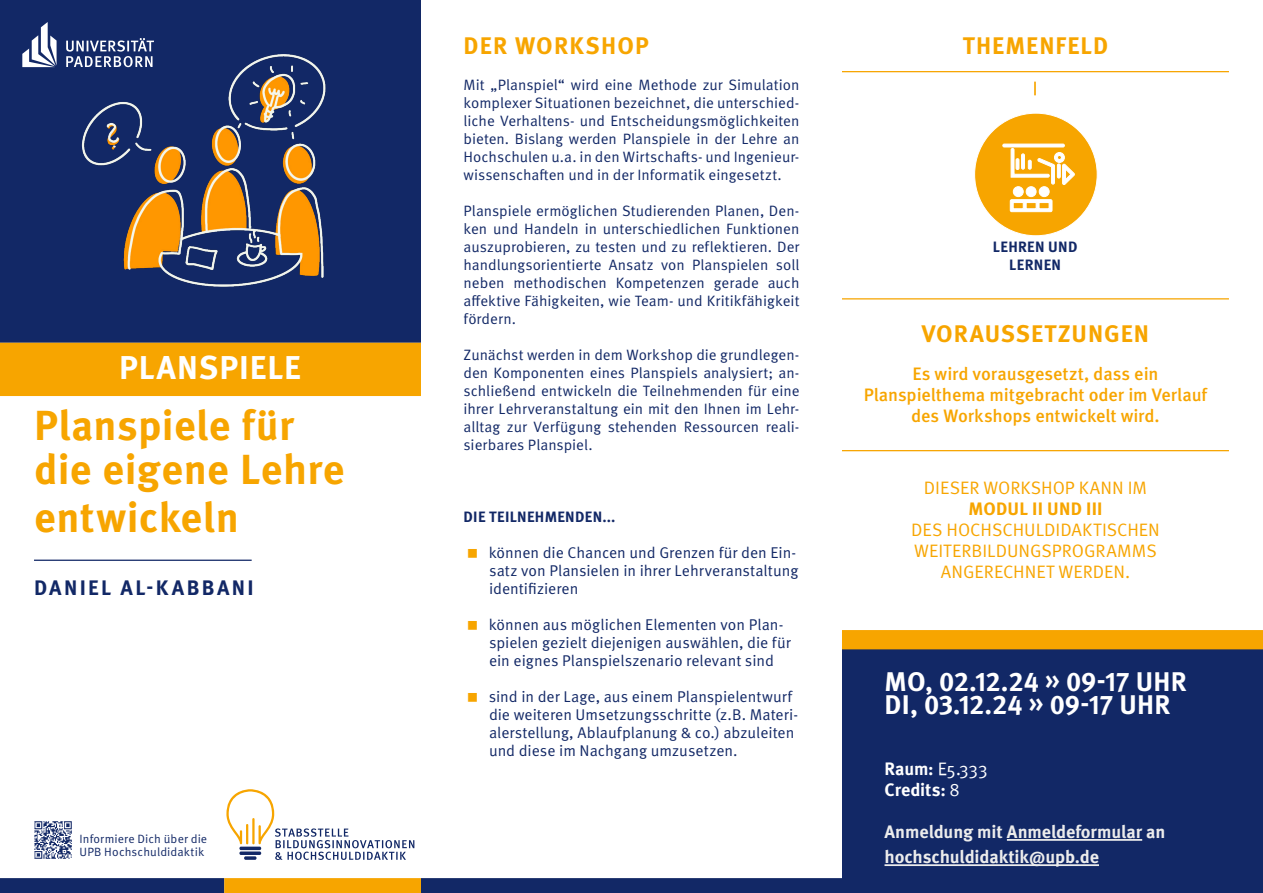
<style>
.page{position:relative;width:1263px;height:893px;background:#fff}
.page>*{position:absolute;margin:0;border:0;box-sizing:border-box;transform-origin:0 0}
.t1{font:700 42px/43.5px "Meta OT";letter-spacing:.005em;color:#f7a500}
.t2{font:700 33px "Meta OT";letter-spacing:.03em;color:#fff}
.t3{font:700 27px/22.2px "Meta OT";color:#fff}
.t4{font:700 24px "Meta OT";letter-spacing:.045em;color:#f7a500}
.t5{font:700 21px "Meta OT";letter-spacing:.115em;color:#122866}
.t6{font:500 18px/21px "Meta OT";letter-spacing:-.005em;color:#f7a500;text-align:center}
.t7{font:18px/21px "Meta OT";color:#f7a500;text-align:center}
.t8{font:700 18px/25.2px "Meta OT";letter-spacing:-.01em;color:#ececec}
.t9{font:700 18px "Meta OT";letter-spacing:.01em;color:#f7a500}
.t10{font:18px "Meta Plus Normal Roman";color:#fff}
.t11{font:700 18px "Meta OT";letter-spacing:-.005em;color:#fff}
.t12{font:15.6px/18px "Meta OT";color:#122866}
.t13{font:15px/18px "Meta OT";color:#122866;text-align:justify}
.t14{font:700 15px/18px "Meta OT";letter-spacing:.02em;color:#122866;text-align:center}
.t15{font:12px/13.5px "Meta OT";letter-spacing:.01em;color:#122866}
.s1{font-family:"Meta OT";font-weight:700}
.s2{font-family:"Meta Plus Normal Roman";font-weight:400}
</style>
<div class="page">
<div style="left:0;top:0;width:421px;height:343px;background:#122866"></div>
<img style="left:52px;top:42px;width:317px;height:259px">
<div style="left:0;top:343px;width:421px;height:53px;background:#f7a500"></div>
<hr style="left:34px;top:560px;width:218px;height:1px;background:#122866">
<svg style="left:0;top:878px;width:842px;height:15px;background:#48464f"></svg>
<svg style="left:22px;top:22px;width:132px;height:45px"></svg>
<img style="left:34px;top:821px;width:38px;height:38px">
<svg style="left:226px;top:789px;width:188px;height:71px"></svg>
<hr style="left:842px;top:71px;width:387px;height:1px;background:#f7a500">
<div style="left:842px;top:649px;width:421px;height:244px;background:#122866"></div>
<hr style="left:1007px;top:839px;width:135px;height:2px;background:#ececec">
<hr style="left:884px;top:864px;width:215px;height:2px;background:#ececec">
<div style="left:842px;top:630px;width:421px;height:19px;background:#f7a500"></div>
<hr style="left:842px;top:298px;width:387px;height:1px;background:#f7a500">
<hr style="left:842px;top:450px;width:387px;height:1px;background:#f7a500">
<svg style="left:1034px;top:82px;width:2px;height:13px"></svg>
<svg style="left:974px;top:113px;width:123px;height:123px"></svg>
<h2 class="t2" style="left:119px;top:347px;width:183px">PLANSPIELE</h2>
<h1 class="t1" style="left:34px;top:404px;width:312px">Planspiele für die eigene Lehre</h1>
<h1 class="t1" style="left:34px;top:496px;width:206px">entwickeln</h1>
<h3 class="t5" style="left:34px;top:574px;width:221px">DANIEL AL-KABBANI</h3>
<p class="t15" style="left:80px;top:832px;width:129px">Informiere Dich über die<br>UPB Hochschuldidaktik</p>
<h3 class="t4" style="left:464px;top:30px;width:187px">DER WORKSHOP</h3>
<p class="t13" style="left:463px;top:76px;width:337px">Mit „Planspiel“ wird eine Methode zur Simulation komplexer Situationen bezeichnet, die unterschied&shy;liche Verhaltens- und Entscheidungsmöglichkeiten bieten. Bislang werden Planspiele in der Lehre an Hochschulen u.a. in den Wirtschafts- und Ingenieur&shy;wissenschaften und in der Informatik eingesetzt.</p>
<p class="t13" style="left:463px;top:202px;width:337px">Planspiele ermöglichen Studierenden Planen, Den&shy;ken und Handeln in unterschiedlichen Funktionen auszuprobieren, zu testen und zu reflektieren. Der handlungsorientierte Ansatz von Planspielen soll neben methodischen Kompetenzen gerade auch affektive Fähigkeiten, wie Team- und Kritikfähigkeit fördern.</p>
<p class="t13" style="left:463px;top:346px;width:337px">Zunächst werden in dem Workshop die grundlegen&shy;den Komponenten eines Planspiels analysiert; an&shy;schließend entwickeln die Teilnehmenden für eine ihrer Lehrveranstaltung ein mit den Ihnen im Lehr&shy;alltag zur Verfügung stehenden Ressourcen reali&shy;sierbares Planspiel.</p>
<p class="t14" style="left:464px;top:508px;width:153px">DIE TEILNEHMENDEN...</p>
<p class="t12" style="left:489px;top:544px;width:311px">können die Chancen und Grenzen für den Ein&shy;satz von Plansielen in ihrer Lehrveranstaltung identifizieren</p>
<p class="t12" style="left:489px;top:616px;width:303px">können aus möglichen Elementen von Plan&shy;spielen gezielt diejenigen auswählen, die für ein eignes Planspielszenario relevant sind</p>
<p class="t12" style="left:489px;top:688px;width:311px">sind in der Lage, aus einem Planspielentwurf die weiteren Umsetzungsschritte (z.B. Materi&shy;alerstellung, Ablaufplanung &amp; co.) abzuleiten und diese im Nachgang umzusetzen.</p>
<h3 class="t4" style="left:963px;top:30px;width:147px">THEMENFELD</h3>
<p class="t14" style="left:993px;top:238px;width:86px">LEHREN UND<br>LERNEN</p>
<h3 class="t4" style="left:922px;top:318px;width:229px">VORAUSSETZUNGEN</h3>
<p class="t6" style="left:864px;top:364px;width:345px">Es wird vorausgesetzt, dass ein<br>Planspielthema mitgebracht oder im Verlauf des Workshops entwickelt wird.</p>
<p class="t7" style="left:924px;top:477px;width:225px">DIESER WORKSHOP KANN IM</p>
<p class="t9" style="left:968px;top:497px;width:136px">MODUL II UND III</p>
<p class="t7" style="left:911px;top:519px;width:250px">DES HOCHSCHULDIDAKTISCHEN<br>WEITERBILDUNGSPROGRAMMS<br>ANGERECHNET WERDEN.</p>
<h3 class="t3" style="left:885px;top:671px;width:304px">MO, 02.12.24 » 09-17 UHR<br>DI, 03.12.24 » 09-17 UHR</h3>
<p class="t10" style="left:884px;top:758px;width:105px"><span class="s1">Raum:</span> E5.333</p>
<p class="t11" style="left:884px;top:778px;width:77px">Credits: <span class="s2">8</span></p>
<p class="t8" style="left:884px;top:819px;width:282px">Anmeldung mit Anmeldeformular an hochschuldidaktik@upb.de</p>
</div>
